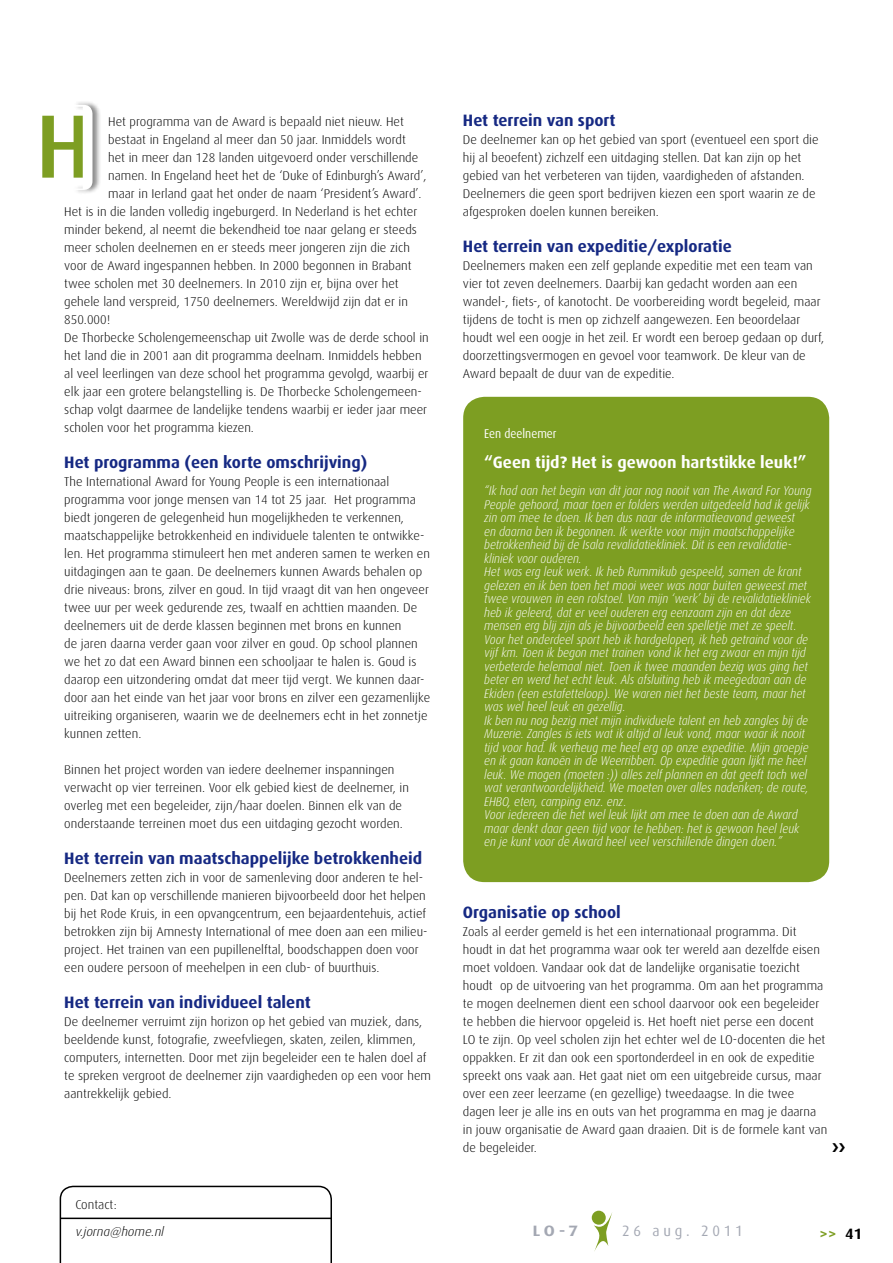
<style>
.page{position:relative;width:893px;height:1263px;background:#fff}
.page>*{position:absolute;margin:0;border:0;box-sizing:border-box;transform-origin:0 0}
.t1{font:500 90px "Dax";color:#7d9e22}
.t2{font:700 16.5px "Dax";color:#162983}
.t3{font:700 16.5px "Dax";color:#fff}
.t4{font:15px "Dax";letter-spacing:.26em;color:#a4a8b3;scale:.96 1}
.t5{font:700 15px "Dax Wide";color:#a4a8b3}
.t6{font:700 15px "Dax";color:#7d9e22}
.t7{font:300 12.75px/18px "Dax";color:#000}
.t8{font:italic 300 12.75px/13.5px "Dax";color:#fff;scale:.9 1}
.t9{font:italic 300 12.75px "Dax";color:#000}
.t10{font:12.75px "Dax";color:#fff;scale:.9 1}
.s1{color:#000}
</style>
<div class="page">
<div style="left:463px;top:397px;width:366px;height:485px;background:#7d9e22;border-radius:21px"></div>
<div style="left:592px;top:1211px;width:14px;height:14px;background:#7d9e22;border-radius:50%"></div>
<svg style="left:594px;top:1212px;width:18px;height:39px"></svg>
<div style="left:73px;top:100px;width:28px;height:95px;background:#000;opacity:.45"></div>
<svg style="left:74px;top:105px;width:18px;height:85px"></svg>
<svg style="left:60px;top:1186px;width:272px;height:77px"></svg>
<hr style="left:60px;top:1217px;width:271px;height:2px;background:#000">
<h1 class="t1" style="left:36px;top:96px;width:57px">H</h1>
<p class="t7" style="left:108px;top:113px;width:297px">Het programma van de Award is bepaald niet nieuw. Het</p>
<p class="t7" style="left:108px;top:131px;width:299px">bestaat in Engeland al meer dan 50 jaar. I nmiddels wordt</p>
<p class="t7" style="left:108px;top:149px;width:312px">het in meer dan 128 landen uitgevoerd onder verschillende</p>
<p class="t7" style="left:108px;top:167px;width:320px">namen. I n Engeland heet het de ‘Duke of Edinburgh’s Award’,</p>
<p class="t7" style="left:108px;top:185px;width:315px">maar in Ierland gaat het onder de naam ‘President’s Award’.</p>
<p class="t7" style="left:64px;top:203px;width:354px">Het is in die landen volledig ingeburgerd. I n Nederland is het echter</p>
<p class="t7" style="left:64px;top:221px;width:354px">minder bekend, al neemt die bekendheid toe naar gelang er steeds</p>
<p class="t7" style="left:64px;top:239px;width:347px">meer scholen deelnemen en er steeds meer jongeren zijn die zich</p>
<p class="t7" style="left:64px;top:257px;width:349px">voor de Award ingespannen hebben. I n 2000 begonnen in Brabant</p>
<p class="t7" style="left:64px;top:275px;width:336px">twee scholen met 30 deelnemers. I n 2010 zijn er, bijna over het</p>
<p class="t7" style="left:64px;top:293px;width:345px">gehele land verspreid, 1750 deelnemers. Wereldwijd zijn dat er in</p>
<p class="t7" style="left:64px;top:311px;width:47px">850.000!</p>
<p class="t7" style="left:64px;top:329px;width:366px">De Thorbecke Scholengemeenschap uit Zwolle was de derde school in</p>
<p class="t7" style="left:64px;top:347px;width:359px">het land die in 2001 aan dit programma deelnam. I nmiddels hebben</p>
<p class="t7" style="left:64px;top:365px;width:366px">al veel leerlingen van deze school het programma gevolgd, waarbij er</p>
<p class="t7" style="left:64px;top:383px;width:359px">elk jaar een grotere belangstelling is. De Thorbecke Scholengemeen-</p>
<p class="t7" style="left:64px;top:401px;width:364px">schap volgt daarmee de landelijke tendens waarbij er ieder jaar meer</p>
<p class="t7" style="left:64px;top:419px;width:191px">scholen voor het programma kiezen.</p>
<p class="t2" style="left:64px;top:453px;width:305px">Het programma (een korte omschrijving)</p>
<p class="t7" style="left:64px;top:473px;width:367px">The I nternational Award for Young People is een internationaal programma voor jonge mensen van 14 tot 25 jaar. Het programma biedt jongeren de gelegenheid hun mogelijkheden te verkennen, maatschappelijke betrokkenheid en individuele talenten te ontwikke&shy;len. Het programma stimuleert hen met anderen samen te werken en uitdagingen aan te gaan. De deelnemers kunnen Awards behalen op drie niveaus: brons, zilver en goud. I n tijd vraagt dit van hen ongeveer twee uur per week gedurende zes, twaalf en achttien maanden. De deelnemers uit de derde klassen beginnen met brons en kunnen<br>de jaren daarna verder gaan voor zilver en goud. Op school plannen we het zo dat een Award binnen een schooljaar te halen is. Goud is daarop een uitzondering omdat dat meer tijd vergt. We kunnen daar&shy;door aan het einde van het jaar voor brons en zilver een gezamenlijke uitreiking organiseren, waarin we de deelnemers echt in het zonnetje kunnen zetten.</p>
<p class="t7" style="left:64px;top:761px;width:346px">Binnen het project worden van iedere deelnemer inspanningen verwacht op vier terreinen. Voor elk gebied kiest de deelnemer, in overleg met een begeleider, zijn/haar doelen. Binnen elk van de onderstaande terreinen moet dus een uitdaging gezocht worden.</p>
<p class="t2" style="left:64px;top:849px;width:359px">Het terrein van maatschappelijke betrokkenheid</p>
<p class="t7" style="left:64px;top:869px;width:365px">Deelnemers zetten zich in voor de samenleving door anderen te hel&shy;pen. Dat kan op verschillende manieren bijvoorbeeld door het helpen bij het Rode Kruis, in een opvangcentrum, een bejaardentehuis, actief betrokken zijn bij Amnesty I nternational of mee doen aan een milieu&shy;project. Het trainen van een pupillenelftal, boodschappen doen voor een oudere persoon of meehelpen in een club- of buurthuis.</p>
<p class="t2" style="left:64px;top:993px;width:248px">Het terrein van individueel talent</p>
<p class="t7" style="left:64px;top:1013px;width:368px">De deelnemer verruimt zijn horizon op het gebied van muziek, dans, beeldende kunst, fotografie, zweefvliegen, skaten, zeilen, klimmen, computers, internetten. Door met zijn begeleider een te halen doel af te spreken vergroot de deelnemer zijn vaardigheden op een voor hem aantrekkelijk gebied.</p>
<p class="t2" style="left:463px;top:111px;width:154px">Het terrein van sport</p>
<p class="t7" style="left:463px;top:131px;width:357px">De deelnemer kan op het gebied van sport (eventueel een sport die hij al beoefent) zichzelf een uitdaging stellen. Dat kan zijn op het gebied van het verbeteren van tijden, vaardigheden of afstanden.<br>Deelnemers die geen sport bedrijven kiezen een sport waarin ze de afgesproken doelen kunnen bereiken.</p>
<p class="t2" style="left:463px;top:237px;width:270px">Het terrein van expeditie/exploratie</p>
<p class="t7" style="left:463px;top:257px;width:363px">Deelnemers maken een zelf geplande expeditie met een team van vier tot zeven deelnemers. Daarbij kan gedacht worden aan een wandel-, fiets-, of kanotocht. De voorbereiding wordt begeleid, maar tijdens de tocht is men op zichzelf aangewezen. Een beoordelaar houdt wel een oogje in het zeil. Er wordt een beroep gedaan op durf, doorzettingsvermogen en gevoel voor teamwork. De kleur van de Award bepaalt de duur van de expeditie.</p>
<p class="t10" style="left:484px;top:427px;width:82px">Een deelnemer</p>
<p class="t3" style="left:484px;top:453px;width:324px">“Geen tijd? Het is gewoon hartstikke leuk!”</p>
<p class="t8" style="left:484px;top:484px;width:365px">“Ik had aan het begin van dit jaar nog nooit van The Award For Young People gehoord, maar toen er folders werden uitgedeeld had ik gelijk zin om mee te doen. Ik ben dus naar de informatieavond geweest<br>en daarna ben ik begonnen. Ik werkte voor mijn maatschappelijke betrokkenheid bij de Isala revalidatiekliniek. Dit is een revalidatie&shy;kliniek voor ouderen.<br>Het was erg leuk werk. Ik heb Rummikub gespeeld, samen de krant gelezen en ik ben toen het mooi weer was naar buiten geweest met twee vrouwen in een rolstoel. Van mijn ‘werk’ bij de revalidatiekliniek heb ik geleerd, dat er veel ouderen erg eenzaam zijn en dat deze mensen erg blij zijn als je bijvoorbeeld een spelletje met ze speelt.<br>Voor het onderdeel sport heb ik hardgelopen, ik heb getraind voor de vijf km. Toen ik begon met trainen vond ik het erg zwaar en mijn tijd verbeterde helemaal niet. Toen ik twee maanden bezig was ging het beter en werd het echt leuk. Als afsluiting heb ik meegedaan aan de Ekiden (een estafetteloop). We waren niet het beste team, maar het was wel heel leuk en gezellig.<br>Ik ben nu nog bezig met mijn individuele talent en heb zangles bij de Muzerie. Zangles is iets wat ik altijd al leuk vond, maar waar ik nooit tijd voor had. Ik verheug me heel erg op onze expeditie. Mijn groepje en ik gaan kanoën in de Weerribben. Op expeditie gaan lijkt me heel leuk. We mogen (moeten :)) alles zelf plannen en dat geeft toch wel wat verantwoordelijkheid. We moeten over alles nadenken; de route, EHBO, eten, camping enz. enz.<br>Voor iedereen die het wel leuk lijkt om mee te doen aan de Award maar denkt daar geen tijd voor te hebben: het is gewoon heel leuk en je kunt voor de Award heel veel verschillende dingen doen.”</p>
<p class="t2" style="left:463px;top:903px;width:159px">Organisatie op school</p>
<p class="t7" style="left:463px;top:923px;width:366px">Zoals al eerder gemeld is het een internationaal programma. Dit houdt in dat het programma waar ook ter wereld aan dezelfde eisen moet voldoen. Vandaar ook dat de landelijke organisatie toezicht houdt op de uitvoering van het programma. Om aan het programma te mogen deelnemen dient een school daarvoor ook een begeleider te hebben die hiervoor opgeleid is. Het hoeft niet perse een docent LO te zijn. Op veel scholen zijn het echter wel de LO-docenten die het oppakken. Er zit dan ook een sportonderdeel in en ook de expeditie spreekt ons vaak aan. Het gaat niet om een uitgebreide cursus, maar over een zeer leerzame (en gezellige) tweedaagse. I n die twee dagen leer je alle ins en outs van het programma en mag je daarna in jouw organisatie de Award gaan draaien. Dit is de formele kant van de begeleider.</p>
<p class="t7" style="left:75px;top:1196px;width:43px">Contact:</p>
<p class="t9" style="left:75px;top:1225px;width:90px">v.jorna@home.nl</p>
<p class="t6" style="left:819px;top:1225px;width:44px">&gt;&gt; <span class="s1">41</span></p>
<p class="t5" style="left:533px;top:1223px;width:47px">LO-7</p>
<p class="t4" style="left:622px;top:1223px;width:127px">26 aug. 2011</p>
</div>
